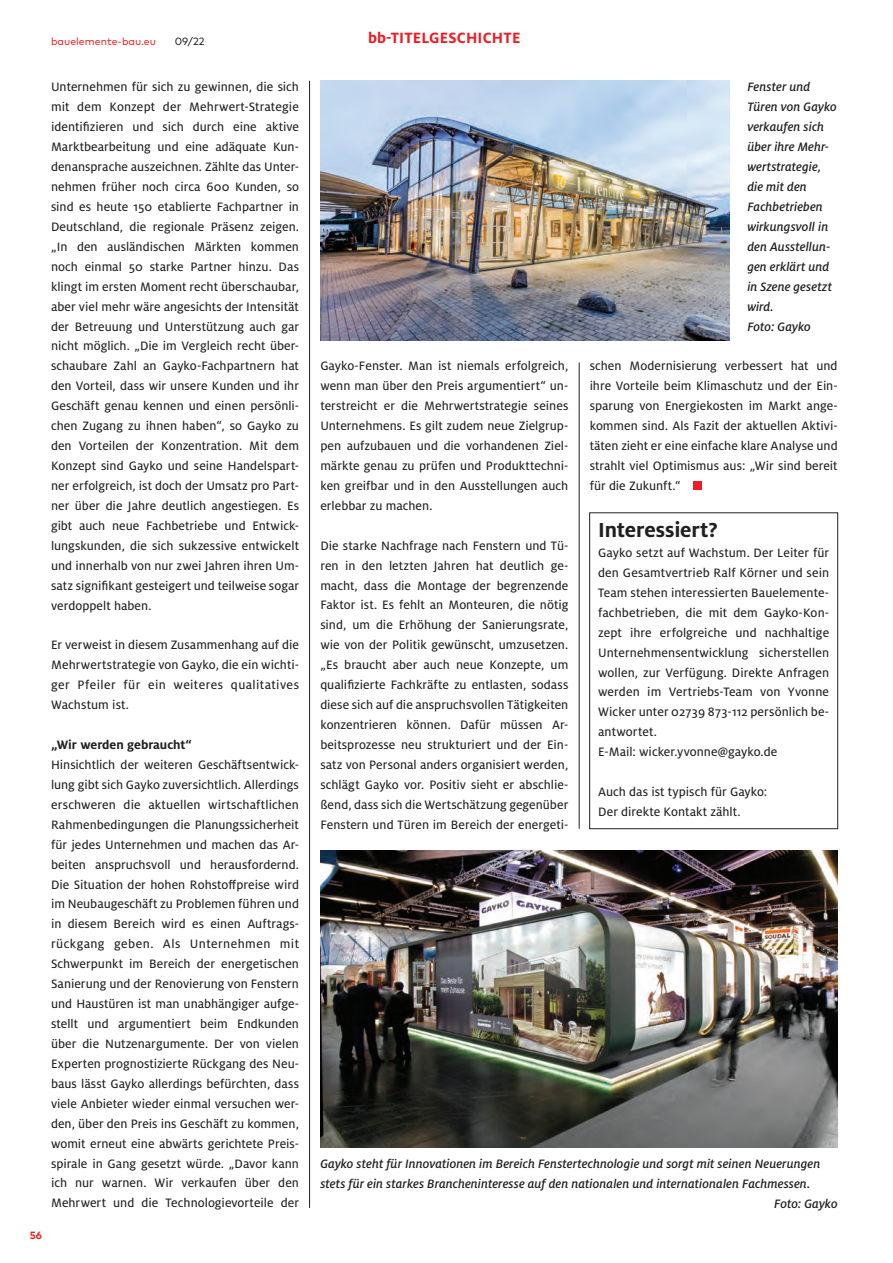
<style>
.page{position:relative;width:893px;height:1263px;background:#fff}
.page>*{position:absolute;margin:0;border:0;box-sizing:border-box;transform-origin:0 0}
.t1{font:700 22.5px "Milo Pro";letter-spacing:-.005em;color:#231f20}
.t2{font:700 16.5px "Milo Pro";letter-spacing:.01em;color:#ee1d23}
.t3{font:13.5px/20px "Milo Pro Text";letter-spacing:.005em;color:#231f20;text-align:justify}
.t4{font:italic 500 13.5px/20px "Milo Pro";letter-spacing:.005em;color:#231f20}
.t5{font:700 13.5px "Milo Pro";color:#231f20}
.t6{font:10.5px "Mark Pro";color:#ee1d23}
.t7{font:10.5px "Mark Pro";color:#231f20}
.t8{font:700 10.5px "Mark Pro";color:#ee1d23}
</style>
<div class="page">
<div style="left:589px;top:513px;width:249px;height:316px;border:1px solid #231f20"></div>
<img style="left:320px;top:850px;width:518px;height:298px">
<hr style="left:309px;top:81px;width:1px;height:1127px;background:#231f20">
<hr style="left:579px;top:362px;width:1px;height:467px;background:#231f20">
<div style="left:694px;top:482px;width:8px;height:8px;background:#ee1d23"></div>
<img style="left:320px;top:81px;width:409px;height:260px">
<p class="t6" style="left:51px;top:33px;width:107px">bauelemente-bau.eu</p>
<p class="t7" style="left:175px;top:33px;width:31px">09/22</p>
<p class="t2" style="left:368px;top:28px;width:154px">bb-Titelgeschichte</p>
<p class="t8" style="left:30px;top:1227px;width:14px">56</p>
<p class="t3" style="left:51px;top:77px;width:250px">Unternehmen für sich zu gewinnen, die sich mit dem Konzept der Mehrwert-Strategie identifizieren und sich durch eine aktive Marktbearbeitung und eine adäquate Kun&shy;denansprache auszeichnen. Zählte das Unter&shy;nehmen früher noch circa 600 Kunden, so sind es heute 150 etablierte Fachpartner in Deutschland, die regionale Präsenz zeigen. „In den ausländischen Märkten kommen noch einmal 50 starke Partner hinzu. Das klingt im ersten Moment recht überschaubar, aber viel mehr wäre angesichts der Intensität der Betreuung und Unterstützung auch gar nicht möglich. „Die im Vergleich recht über&shy;schaubare Zahl an Gayko-Fachpartnern hat den Vorteil, dass wir unsere Kunden und ihr Geschäft genau kennen und einen persönli&shy;chen Zugang zu ihnen haben“, so Gayko zu den Vorteilen der Konzentration. Mit dem Konzept sind Gayko und seine Handelspart&shy;ner erfolgreich, ist doch der Umsatz pro Part&shy;ner über die Jahre deutlich angestiegen. Es gibt auch neue Fachbetriebe und Entwick&shy;lungskunden, die sich sukzessive entwickelt und innerhalb von nur zwei Jahren ihren Um&shy;satz signifikant gesteigert und teilweise sogar verdoppelt haben.</p>
<p class="t3" style="left:51px;top:635px;width:250px">Er verweist in diesem Zusammenhang auf die Mehrwertstrategie von Gayko, die ein wichti&shy;ger Pfeiler für ein weiteres qualitatives Wachstum ist.</p>
<p class="t5" style="left:51px;top:737px;width:142px">„Wir werden gebraucht“</p>
<p class="t3" style="left:51px;top:755px;width:250px">Hinsichtlich der weiteren Geschäftsentwick&shy;lung gibt sich Gayko zuversichtlich. Allerdings erschweren die aktuellen wirtschaftlichen Rahmenbedingungen die Planungssicherheit für jedes Unternehmen und machen das Ar&shy;beiten anspruchsvoll und herausfordernd.<br>Die Situation der hohen Rohstoffpreise wird im Neubaugeschäft zu Problemen führen und in diesem Bereich wird es einen Auftrags&shy;rückgang geben. Als Unternehmen mit Schwerpunkt im Bereich der energetischen Sanierung und der Renovierung von Fenstern und Haustüren ist man unabhängiger aufge&shy;stellt und argumentiert beim Endkunden über die Nutzenargumente. Der von vielen Experten prognostizierte Rückgang des Neu&shy;baus lässt Gayko allerdings befürchten, dass viele Anbieter wieder einmal versuchen wer&shy;den, über den Preis ins Geschäft zu kommen, womit erneut eine abwärts gerichtete Preis&shy;spirale in Gang gesetzt würde. „Davor kann ich nur warnen. Wir verkaufen über den Mehrwert und die Technologievorteile der</p>
<p class="t3" style="left:320px;top:356px;width:250px">Gayko-Fenster. Man ist niemals erfolgreich, wenn man über den Preis argumentiert“ un&shy;terstreicht er die Mehrwertstrategie seines Unternehmens. Es gilt zudem neue Zielgrup&shy;pen aufzubauen und die vorhandenen Ziel&shy;märkte genau zu prüfen und Produkttechni&shy;ken greifbar und in den Ausstellungen auch erlebbar zu machen.</p>
<p class="t3" style="left:320px;top:536px;width:250px">Die starke Nachfrage nach Fenstern und Tü&shy;ren in den letzten Jahren hat deutlich ge&shy;macht, dass die Montage der begrenzende Faktor ist. Es fehlt an Monteuren, die nötig sind, um die Erhöhung der Sanierungsrate, wie von der Politik gewünscht, umzusetzen. „Es braucht aber auch neue Konzepte, um qualifizierte Fachkräfte zu entlasten, sodass diese sich auf die anspruchsvollen Tätigkeiten konzentrieren können. Dafür müssen Ar&shy;beitsprozesse neu strukturiert und der Ein&shy;satz von Personal anders organisiert werden, schlägt Gayko vor. Positiv sieht er abschlie&shy;ßend, dass sich die Wertschätzung gegenüber Fenstern und Türen im Bereich der energeti-</p>
<p class="t4" style="left:747px;top:77px;width:91px">Fenster und<br>Türen von Gayko verkaufen sich über ihre Mehr&shy;wertstrategie, die mit den<br>Fachbetrieben wirkungsvoll in den Ausstellun&shy;gen erklärt und in Szene gesetzt wird.<br>Foto: Gayko</p>
<p class="t3" style="left:590px;top:356px;width:250px">schen Modernisierung verbessert hat und ihre Vorteile beim Klimaschutz und der Ein&shy;sparung von Energiekosten im Markt ange&shy;kommen sind. Als Fazit der aktuellen Aktivi&shy;täten zieht er eine einfache klare Analyse und strahlt viel Optimismus aus: „Wir sind bereit für die Zukunft.“</p>
<h1 class="t1" style="left:598px;top:517px;width:121px">I nteressiert?</h1>
<p class="t3" style="left:598px;top:543px;width:233px;text-align:left">Gayko setzt auf Wachstum. Der Leiter für den Gesamtvertrieb Ralf Körner und sein Team stehen interessierten Bauelemente&shy;fachbetrieben, die mit dem Gayko-Kon&shy;zept ihre erfolgreiche und nachhaltige Unternehmensentwicklung sicherstellen wollen, zur Verfügung. Direkte Anfragen werden im Vertriebs-Team von Yvonne Wicker unter 02739 873-112 persönlich be&shy;antwortet.<br>E-Mail: wicker.yvonne@gayko.de</p>
<p class="t3" style="left:598px;top:782px;width:171px">Auch das ist typisch für Gayko:<br>Der direkte Kontakt zählt.</p>
<p class="t4" style="left:320px;top:1153px;width:501px">Gayko steht für Innovationen im Bereich Fenstertechnologie und sorgt mit seinen Neuerungen</p>
<p class="t4" style="left:320px;top:1173px;width:491px">stets für ein starkes Brancheninteresse auf den nationalen und internationalen Fachmessen.</p>
<p class="t4" style="left:774px;top:1193px;width:65px">Foto: Gayko</p>
</div>
